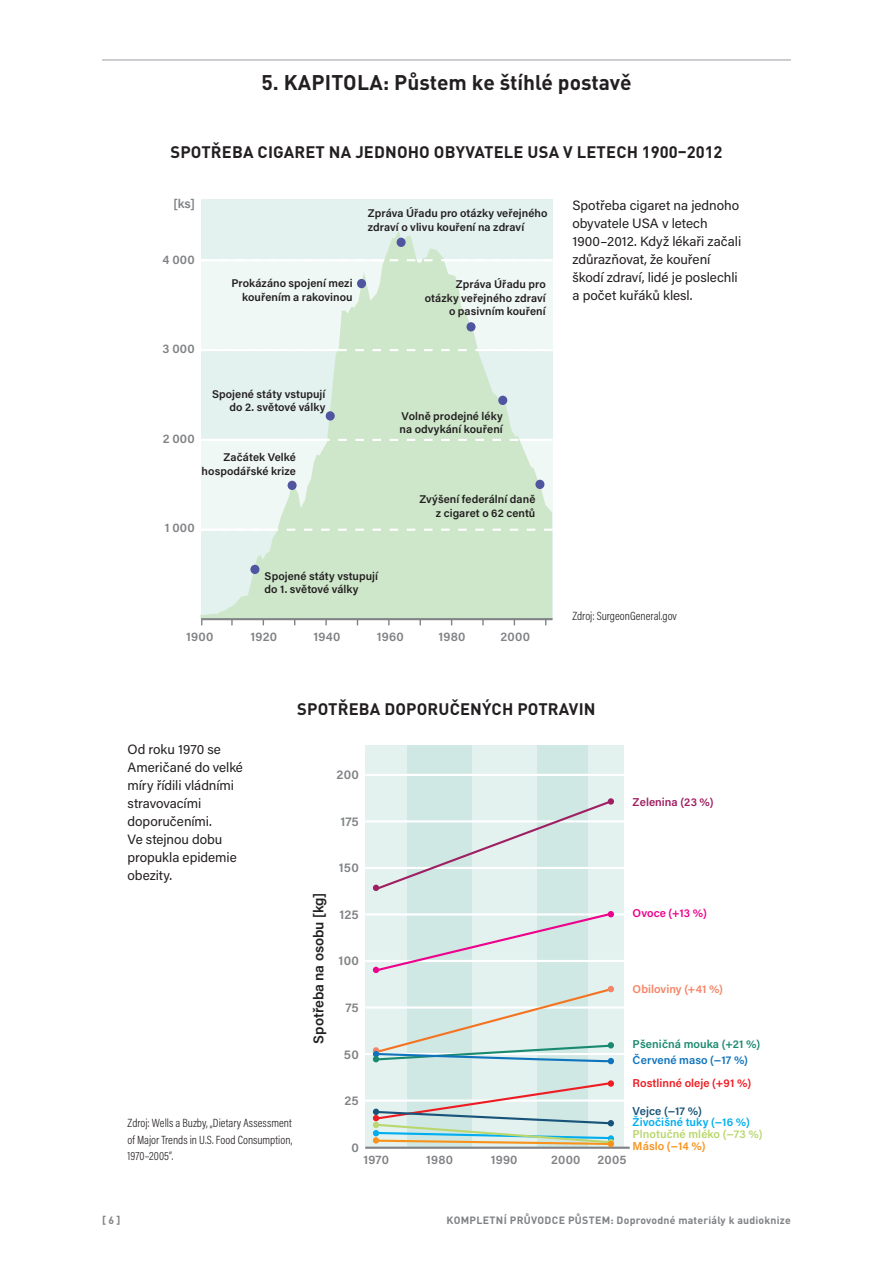
<style>
.page{position:relative;width:893px;height:1263px;background:#fff}
.page>*{position:absolute;margin:0;border:0;box-sizing:border-box;transform-origin:0 0}
.t1{font:700 21px "DIN Pro";color:#231f20}
.t2{font:700 16.5px "DIN Pro";letter-spacing:.01em;color:#231f20}
.t3{font:600 14.25px "Acumin Pro";letter-spacing:-.005em;color:#231f20}
.t4{font:13.5px/18px "Acumin Pro";letter-spacing:-.005em;color:#231f20}
.t5{font:600 12.9px "Acumin Pro";letter-spacing:.005em;color:#808285}
.t6{font:600 12.6px "Acumin Pro";letter-spacing:.02em;color:#808285}
.t7{font:600 12.45px "Acumin Pro";letter-spacing:.015em;color:#808285}
.t8{font:300 12px/16.5px "Acumin Pro Cond";color:#231f20;text-align:justify}
.t9{font:600 11.4px "Acumin Pro";letter-spacing:.005em;color:#ee1d23}
.t10{font:600 11.4px "Acumin Pro";letter-spacing:.005em;color:#b9d76e}
.t11{font:600 11.4px "Acumin Pro";letter-spacing:.005em;color:#198a70}
.t12{font:600 11.4px "Acumin Pro";letter-spacing:.01em;color:#00aeef}
.t13{font:600 11.4px "Acumin Pro";letter-spacing:.005em;color:#1074bc}
.t14{font:600 11.4px "Acumin Pro";color:#f48465}
.t15{font:600 11.4px "Acumin Pro";letter-spacing:.005em;color:#9e1f62}
.t16{font:600 11.4px "Acumin Pro";letter-spacing:.005em;color:#ed028c}
.t17{font:600 11.4px "Acumin Pro";letter-spacing:.005em;color:#185379}
.t18{font:600 11.4px "Acumin Pro";letter-spacing:.005em;color:#f7931d}
.t19{font:600 11.25px/13.4px "Acumin Pro";letter-spacing:.005em;color:#231f20;text-align:right}
.t20{font:700 10.5px "DIN Pro";letter-spacing:.02em;color:#808285}
</style>
<div class="page">
<hr style="left:102px;top:59px;width:689px;height:2px;background:#bcbdc0">
<div style="left:201px;top:199px;width:351px;height:61px;background:#e3f1ef"></div>
<svg style="left:200px;top:231px;width:352px;height:387px;fill:#cee7ca"></svg>
<div style="left:250px;top:565px;width:9px;height:9px;background:#4f559f;border-radius:50%"></div>
<div style="left:288px;top:481px;width:9px;height:9px;background:#4f559f;border-radius:50%"></div>
<div style="left:326px;top:411px;width:9px;height:10px;background:#4f559f;border-radius:50%"></div>
<div style="left:357px;top:279px;width:9px;height:9px;background:#4f559f;border-radius:50%"></div>
<div style="left:397px;top:238px;width:9px;height:9px;background:#4f559f;border-radius:50%"></div>
<div style="left:466px;top:322px;width:10px;height:9px;background:#4f559f;border-radius:50%"></div>
<div style="left:498px;top:396px;width:9px;height:9px;background:#4f559f;border-radius:50%"></div>
<div style="left:535px;top:480px;width:9px;height:9px;background:#4f559f;border-radius:50%"></div>
<svg style="left:201px;top:529px;width:351px;height:2px"></svg>
<svg style="left:201px;top:439px;width:351px;height:2px"></svg>
<svg style="left:201px;top:349px;width:351px;height:2px"></svg>
<svg style="left:201px;top:259px;width:351px;height:2px"></svg>
<hr style="left:201px;top:618px;width:351px;height:2px;background:#808285">
<div style="left:365px;top:745px;width:42px;height:402px;background:#e3f1ef"></div>
<div style="left:588px;top:745px;width:36px;height:402px;background:#e3f1ef"></div>
<div style="left:407px;top:745px;width:65px;height:402px;background:#d0e8e4"></div>
<div style="left:537px;top:745px;width:51px;height:402px;background:#d0e8e4"></div>
<div style="left:472px;top:745px;width:65px;height:402px;background:#e3f1ef"></div>
<hr style="left:365px;top:960px;width:263px;height:2px;background:#fff">
<hr style="left:365px;top:913px;width:263px;height:2px;background:#fff">
<hr style="left:365px;top:867px;width:263px;height:2px;background:#fff">
<hr style="left:365px;top:820px;width:263px;height:2px;background:#fff">
<hr style="left:365px;top:774px;width:263px;height:2px;background:#fff">
<hr style="left:365px;top:1099px;width:263px;height:3px;background:#fff">
<hr style="left:365px;top:1053px;width:263px;height:2px;background:#fff">
<hr style="left:365px;top:1006px;width:263px;height:2px;background:#fff">
<hr style="left:365px;top:1147px;width:265px;height:2px;background:#808285">
<svg style="left:373px;top:799px;width:241px;height:92px"></svg>
<div style="left:608px;top:798px;width:6px;height:7px;background:#9e1f62;border-radius:50%"></div>
<svg style="left:373px;top:911px;width:241px;height:62px"></svg>
<svg style="left:372px;top:986px;width:242px;height:78px"></svg>
<svg style="left:373px;top:1081px;width:241px;height:66px"></svg>
<h1 class="t1" style="left:261px;top:69px;width:372px">5. KAPITOLA: Půstem ke štíhlé postavě</h1>
<h2 class="t2" style="left:170px;top:141px;width:554px">SPOTŘEBA CIGARET NA JEDNOHO OBYVATELE USA V LETECH 1900–2012</h2>
<p class="t6" style="left:173px;top:195px;width:23px">[ks]</p>
<p class="t6" style="left:163px;top:251px;width:34px">4 000</p>
<p class="t19" style="left:231px;top:276px;width:123px">Prokázáno spojení mezi kouřením a rakovinou</p>
<p class="t6" style="left:163px;top:340px;width:34px">3 000</p>
<p class="t19" style="left:212px;top:387px;width:115px">Spojené státy vstupují do 2. světové války</p>
<p class="t6" style="left:163px;top:430px;width:34px">2 000</p>
<p class="t19" style="left:202px;top:450px;width:96px">Začátek Velké hospodářské krize</p>
<p class="t6" style="left:165px;top:519px;width:32px">1 000</p>
<p class="t19" style="left:368px;top:206px;width:181px;text-align:left">Zpráva Úřadu pro otázky veřejného zdraví o vlivu kouření na zdraví</p>
<p class="t19" style="left:425px;top:277px;width:122px">Zpráva Úřadu pro otázky veřejného zdraví o pasivním kouření</p>
<p class="t19" style="left:399px;top:408px;width:105px;text-align:left">Volně prodejné léky na odvykání kouření</p>
<p class="t19" style="left:419px;top:492px;width:118px">Zvýšení federální daně z cigaret o 62 centů</p>
<p class="t19" style="left:265px;top:569px;width:115px;text-align:left">Spojené státy vstupují do 1. světové války</p>
<p class="t6" style="left:186px;top:628px;width:29px">1900</p>
<p class="t6" style="left:251px;top:628px;width:28px">1920</p>
<p class="t6" style="left:314px;top:628px;width:28px">1940</p>
<p class="t6" style="left:377px;top:628px;width:28px">1960</p>
<p class="t6" style="left:439px;top:628px;width:28px">1980</p>
<p class="t6" style="left:501px;top:628px;width:31px">2000</p>
<p class="t4" style="left:572px;top:196px;width:170px">Spotřeba cigaret na jednoho obyvatele USA v letech<br>1900–2012. Když lékaři začali zdůrazňovat, že kouření škodí zdraví, lidé je poslechli a počet kuřáků klesl.</p>
<p class="t8" style="left:572px;top:607px;width:106px">Zdroj: SurgeonGeneral.gov</p>
<h2 class="t2" style="left:297px;top:698px;width:300px">SPOTŘEBA DOPORUČENÝCH POTRAVIN</h2>
<p class="t4" style="left:128px;top:740px;width:117px">Od roku 1970 se<br>Američané do velké míry řídili vládními stravovacími doporučeními.<br>Ve stejnou dobu propukla epidemie obezity.</p>
<p class="t8" style="left:128px;top:1114px;width:166px">Zdroj: Wells a Buzby, „Dietary Assessment of Major Trends in U.S. Food Consumption, 1970–2005“.</p>
<p class="t3" style="left:309px;top:1044px;width:152px;rotate:-90deg">Spotřeba na osobu [kg]</p>
<p class="t5" style="left:337px;top:765px;width:24px">200</p>
<p class="t5" style="left:341px;top:812px;width:20px">175</p>
<p class="t5" style="left:339px;top:859px;width:21px">150</p>
<p class="t5" style="left:339px;top:905px;width:21px">125</p>
<p class="t5" style="left:339px;top:952px;width:22px">100</p>
<p class="t5" style="left:345px;top:998px;width:15px">75</p>
<p class="t5" style="left:344px;top:1045px;width:16px">50</p>
<p class="t5" style="left:344px;top:1091px;width:16px">25</p>
<p class="t5" style="left:351px;top:1138px;width:9px">0</p>
<p class="t15" style="left:633px;top:794px;width:83px">Zelenina (23 %)</p>
<p class="t16" style="left:633px;top:905px;width:76px">Ovoce (+13 %)</p>
<p class="t14" style="left:633px;top:981px;width:92px">Obiloviny (+41 %)</p>
<p class="t11" style="left:633px;top:1036px;width:129px">Pšeničná mouka (+21 %)</p>
<p class="t13" style="left:633px;top:1052px;width:117px">Červené maso (−17 %)</p>
<p class="t9" style="left:633px;top:1075px;width:120px">Rostlinné oleje (+91 %)</p>
<p class="t17" style="left:633px;top:1103px;width:71px">Vejce (−17 %)</p>
<p class="t12" style="left:633px;top:1114px;width:119px">Živočišné tuky (−16 %)</p>
<p class="t10" style="left:633px;top:1126px;width:131px">Plnotučné mléko (−73 %)</p>
<p class="t18" style="left:633px;top:1138px;width:74px">Máslo (−14 %)</p>
<p class="t7" style="left:363px;top:1151px;width:27px">1970</p>
<p class="t7" style="left:426px;top:1151px;width:28px">1980</p>
<p class="t7" style="left:491px;top:1151px;width:28px">1990</p>
<p class="t7" style="left:551px;top:1151px;width:31px">2000</p>
<p class="t7" style="left:598px;top:1151px;width:30px">2005</p>
<p class="t20" style="left:102px;top:1213px;width:20px">[ 6 ]</p>
<p class="t20" style="left:447px;top:1213px;width:346px">KOMPLETNÍ PRŮVODCE PŮSTEM: Doprovodné materiály k audioknize</p>
</div>
